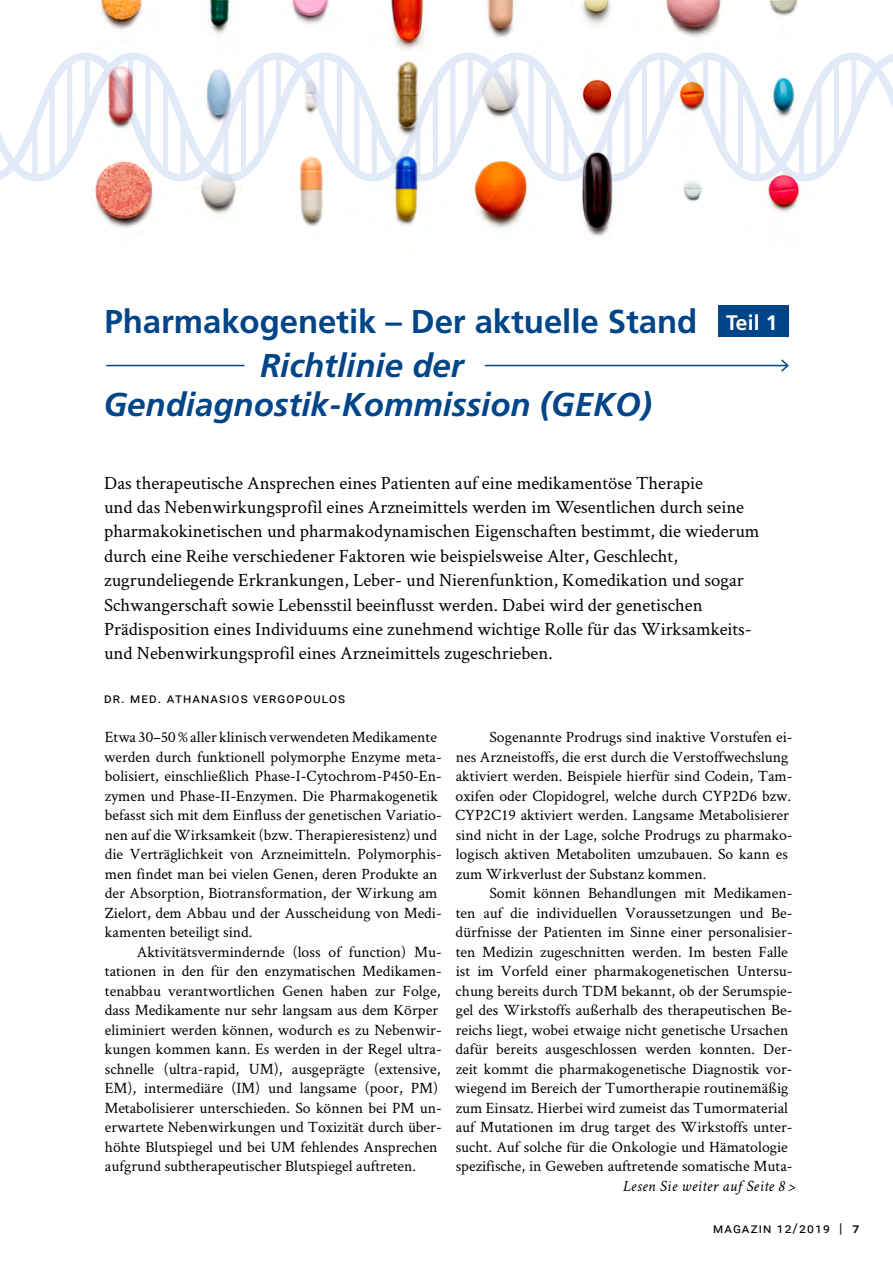
<style>
.page{position:relative;width:893px;height:1263px;background:#fff}
.page>*{position:absolute;margin:0;border:0;box-sizing:border-box;transform-origin:0 0}
.t1{font:italic 700 33px/39px "Frutiger";color:#004587}
.t2{font:700 33px "Frutiger";letter-spacing:-.005em;color:#004587}
.t3{font:700 21px "Frutiger";color:#fff}
.t4{font:18.75px/24.3px "Crimson Text";color:#000}
.t5{font:15.75px/19.5px "Crimson Text";color:#000}
.t6{font:italic 15.75px "Crimson Text";letter-spacing:.025em;color:#000}
.t7{font:13.5px "Roboto";letter-spacing:.085em;color:#000}
.s1{font-weight:500}
</style>
<div class="page">
<img style="left:94px;top:0;width:707px;height:236px">
<div style="left:719px;top:306px;width:70px;height:31px;background:#004587"></div>
<hr style="left:106px;top:365px;width:138px;height:1px;background:#004587">
<hr style="left:485px;top:365px;width:303px;height:1px;background:#004587">
<svg style="left:780px;top:359px;width:9px;height:13px"></svg>
<svg style="left:0;top:53px;width:78px;height:129px"></svg>
<svg style="left:78px;top:49px;width:815px;height:136px"></svg>
<div style="left:32px;top:123px;width:5px;height:55px;background:#e2eaf8"></div>
<div style="left:50px;top:83px;width:5px;height:90px;background:#e2eaf8"></div>
<div style="left:67px;top:63px;width:5px;height:90px;background:#e2eaf8"></div>
<div style="left:85px;top:53px;width:5px;height:60px;background:#e2eaf8"></div>
<div style="left:181px;top:123px;width:5px;height:55px;background:#e2eaf8"></div>
<div style="left:163px;top:83px;width:5px;height:90px;background:#e2eaf8"></div>
<div style="left:146px;top:63px;width:5px;height:90px;background:#e2eaf8"></div>
<svg style="left:128px;top:53px;width:5px;height:60px"></svg>
<div style="left:224px;top:123px;width:5px;height:55px;background:#e2eaf8"></div>
<div style="left:241px;top:83px;width:5px;height:90px;background:#e2eaf8"></div>
<div style="left:258px;top:63px;width:5px;height:90px;background:#e2eaf8"></div>
<div style="left:276px;top:53px;width:5px;height:60px;background:#e2eaf8"></div>
<div style="left:372px;top:123px;width:5px;height:55px;background:#e2eaf8"></div>
<div style="left:354px;top:83px;width:5px;height:90px;background:#e2eaf8"></div>
<div style="left:337px;top:63px;width:5px;height:90px;background:#e2eaf8"></div>
<div style="left:319px;top:53px;width:5px;height:60px;background:#e2eaf8"></div>
<svg style="left:415px;top:123px;width:5px;height:55px"></svg>
<div style="left:433px;top:83px;width:5px;height:90px;background:#e2eaf8"></div>
<div style="left:450px;top:63px;width:5px;height:90px;background:#e2eaf8"></div>
<div style="left:468px;top:53px;width:5px;height:60px;background:#e2eaf8"></div>
<div style="left:564px;top:123px;width:5px;height:55px;background:#e2eaf8"></div>
<div style="left:546px;top:83px;width:5px;height:90px;background:#e2eaf8"></div>
<div style="left:529px;top:63px;width:5px;height:90px;background:#e2eaf8"></div>
<svg style="left:511px;top:53px;width:5px;height:60px"></svg>
<svg style="left:607px;top:123px;width:5px;height:55px"></svg>
<div style="left:625px;top:83px;width:5px;height:90px;background:#e2eaf8"></div>
<div style="left:642px;top:63px;width:5px;height:90px;background:#e2eaf8"></div>
<div style="left:660px;top:53px;width:5px;height:60px;background:#e2eaf8"></div>
<div style="left:755px;top:123px;width:5px;height:55px;background:#e2eaf8"></div>
<div style="left:738px;top:83px;width:5px;height:90px;background:#e2eaf8"></div>
<div style="left:720px;top:63px;width:5px;height:90px;background:#e2eaf8"></div>
<div style="left:703px;top:53px;width:5px;height:60px;background:#e2eaf8"></div>
<div style="left:799px;top:123px;width:5px;height:55px;background:#e2eaf8"></div>
<div style="left:816px;top:83px;width:5px;height:90px;background:#e2eaf8"></div>
<div style="left:834px;top:63px;width:5px;height:90px;background:#e2eaf8"></div>
<div style="left:851px;top:53px;width:5px;height:60px;background:#e2eaf8"></div>
<h1 class="t2" style="left:105px;top:302px;width:594px">Pharmakogenetik – Der aktuelle Stand</h1>
<h1 class="t1" style="left:103px;top:345px;width:550px;text-indent:157px">Richtlinie der<br>Gendiagnostik-Kommission (GEKO)</h1>
<h2 class="t3" style="left:726px;top:310px;width:53px">Teil 1</h2>
<p class="t4" style="left:104px;top:470px;width:657px">Das therapeutische Ansprechen eines Patienten auf eine medikamentöse Therapie<br>und das Nebenwirkungsprofil eines Arzneimittels werden im Wesentlichen durch seine pharmakokinetischen und pharmakodynamischen Eigenschaften bestimmt, die wiederum durch eine Reihe verschiedener Faktoren wie beispielsweise Alter, Geschlecht, zugrundeliegende Erkrankungen, Leber- und Nierenfunktion, Komedikation und sogar Schwangerschaft sowie Lebensstil beeinflusst werden. Dabei wird der genetischen Prädisposition eines Individuums eine zunehmend wichtige Rolle für das Wirksamkeits&shy;und Nebenwirkungsprofil eines Arzneimittels zugeschrieben.</p>
<p class="t7" style="left:104px;top:689px;width:242px">Dr. med. Athanasios Vergopoulos</p>
<p class="t5" style="left:104px;top:727px;width:339px">Etwa 30–50% aller klinisch verwendeten Medikamente werden durch funktionell polymorphe Enzyme meta&shy;bolisiert, einschließlich Phase-I-Cytochrom-P450-En&shy;zymen und Phase-II-Enzymen. Die Pharmakogenetik befasst sich mit dem Einfluss der genetischen Variatio&shy;nen auf die Wirksamkeit (bzw. Therapieresistenz) und die Verträglichkeit von Arzneimitteln. Polymorphis&shy;men findet man bei vielen Genen, deren Produkte an der Absorption, Biotransformation, der Wirkung am Zielort, dem Abbau und der Ausscheidung von Medi&shy;kamenten beteiligt sind.</p>
<p class="t5" style="left:104px;top:941px;width:339px;text-indent:32px">Aktivitätsvermindernde (loss of function) Mu&shy;tationen in den für den enzymatischen Medikamen&shy;tenabbau verantwortlichen Genen haben zur Folge, dass Medikamente nur sehr langsam aus dem Körper eliminiert werden können, wodurch es zu Nebenwir&shy;kungen kommen kann. Es werden in der Regel ultra&shy;schnelle (ultra-rapid, UM), ausgeprägte (extensive, EM), intermediäre (IM) und langsame (poor, PM)<br>Metabolisierer unterschieden. So können bei PM un&shy;erwartete Nebenwirkungen und Toxizität durch über&shy;höhte Blutspiegel und bei UM fehlendes Ansprechen aufgrund subtherapeutischer Blutspiegel auftreten.</p>
<p class="t5" style="left:455px;top:727px;width:339px;text-indent:34px">Sogenannte Prodrugs sind inaktive Vorstufen ei&shy;nes Arzneistoffs, die erst durch die Verstoffwechslung aktiviert werden. Beispiele hierfür sind Codein, Tam&shy;oxifen oder Clopidogrel, welche durch CYP2D6 bzw.<br>CYP2C19 aktiviert werden. Langsame Metabolisierer sind nicht in der Lage, solche Prodrugs zu pharmako&shy;logisch aktiven Metaboliten umzubauen. So kann es zum Wirkverlust der Substanz kommen.</p>
<p class="t5" style="left:455px;top:883px;width:339px;text-indent:34px">Somit können Behandlungen mit Medikamen&shy;ten auf die individuellen Voraussetzungen und Be&shy;dürfnisse der Patienten im Sinne einer personalisier&shy;ten Medizin zugeschnitten werden. Im besten Falle ist im Vorfeld einer pharmakogenetischen Untersu&shy;chung bereits durch TDM bekannt, ob der Serumspie&shy;gel des Wirkstoffs außerhalb des therapeutischen Be&shy;reichs liegt, wobei etwaige nicht genetische Ursachen dafür bereits ausgeschlossen werden konnten. Der&shy;zeit kommt die pharmakogenetische Diagnostik vor&shy;wiegend im Bereich der Tumortherapie routinemäßig zum Einsatz. Hierbei wird zumeist das Tumormaterial auf Mutationen im drug target des Wirkstoffs unter&shy;sucht. Auf solche für die Onkologie und Hämatologie spezifische, in Geweben auftretende somatische Muta-</p>
<p class="t6" style="left:623px;top:1177px;width:163px">Lesen Sie weiter auf Seite 8</p>
<p class="t7" style="left:713px;top:1219px;width:148px">magazin 12/2019 | <span class="s1">7</span></p>
</div>
